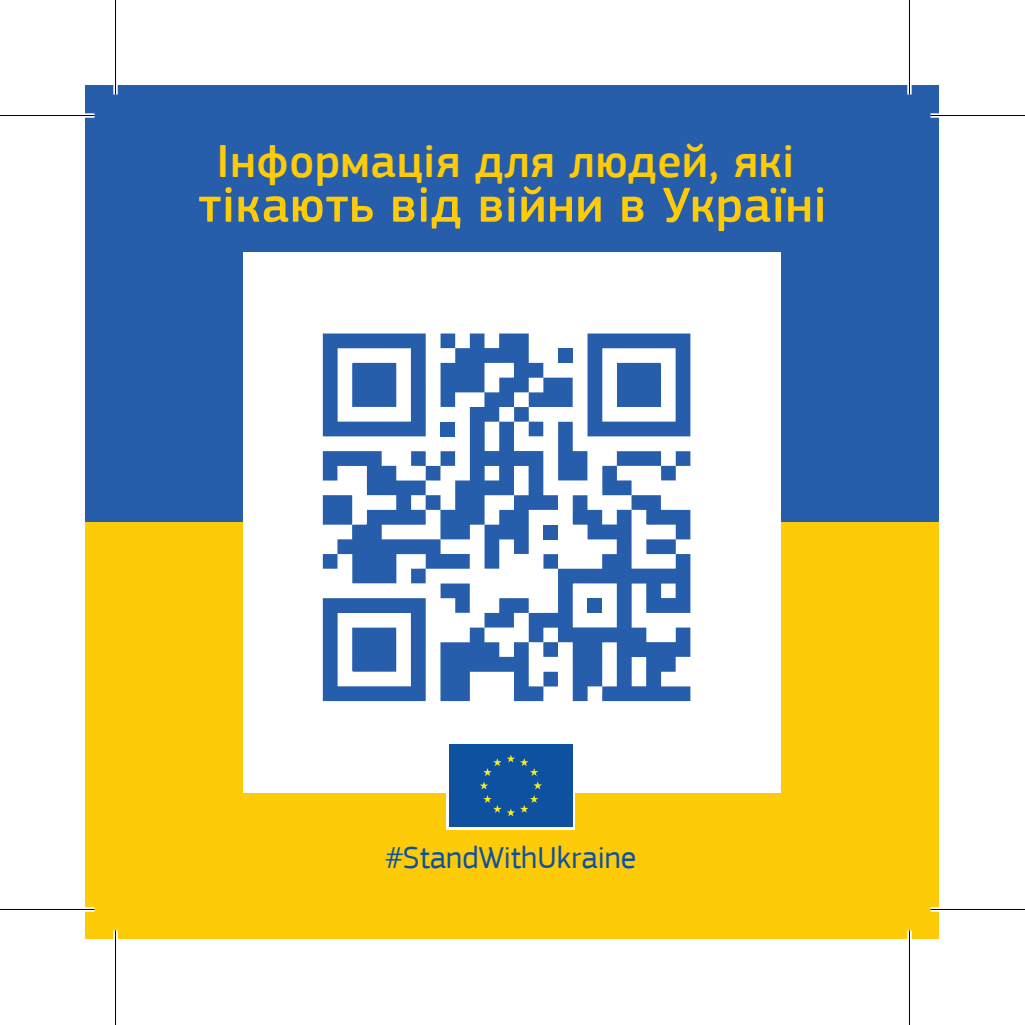
<style>
.page{position:relative;width:1025px;height:1025px;background:#fff}
.page>*{position:absolute;margin:0;border:0;box-sizing:border-box;transform-origin:0 0}
.t1{font:500 51.1px "EC Square Sans Pro";letter-spacing:.02em;color:#fecb09}
.t2{font:500 47.6px "EC Square Sans Pro";letter-spacing:.015em;color:#fecb09}
.t3{font:31.85px "EC Square Sans Pro";color:#0e51a1}
</style>
<div class="page">
<div style="left:86px;top:514px;width:853px;height:425px;background:#fecb09"></div>
<div style="left:86px;top:86px;width:853px;height:436px;background:#275eac"></div>
<div style="left:244px;top:252px;width:537px;height:541px;background:#fff"></div>
<svg style="left:323px;top:333px;width:367px;height:368px"></svg>
<div style="left:447px;top:742px;width:128px;height:87px;background:linear-gradient(to bottom,#fff,#fff)"></div>
<div style="left:449px;top:744px;width:123px;height:83px;background:#0e51a1"></div>
<svg style="left:483px;top:795px;width:55px;height:21px"></svg>
<svg style="left:480px;top:754px;width:62px;height:35px"></svg>
<div style="left:0;top:113px;width:94px;height:5px;background:#fff"></div>
<div style="left:930px;top:113px;width:95px;height:5px;background:#fff"></div>
<hr style="left:0;top:907px;width:94px;height:4px;background:#fff">
<hr style="left:930px;top:907px;width:95px;height:4px;background:#fff">
<div style="left:113px;top:0;width:5px;height:95px;background:#fff"></div>
<div style="left:113px;top:930px;width:5px;height:95px;background:#fff"></div>
<hr style="left:907px;top:0;width:4px;height:95px;background:#fff">
<hr style="left:907px;top:930px;width:4px;height:95px;background:#fff">
<hr style="left:0;top:115px;width:94px;height:1px;background:#000">
<hr style="left:930px;top:115px;width:95px;height:1px;background:#000">
<hr style="left:0;top:909px;width:94px;height:1px;background:#000">
<hr style="left:930px;top:909px;width:95px;height:1px;background:#000">
<hr style="left:115px;top:0;width:1px;height:95px;background:#000">
<hr style="left:115px;top:930px;width:1px;height:95px;background:#000">
<hr style="left:909px;top:0;width:1px;height:95px;background:#000">
<hr style="left:909px;top:930px;width:1px;height:95px;background:#000">
<p class="t2" style="left:217px;top:133px;width:579px">Інформація для людей, які</p>
<p class="t1" style="left:199px;top:175px;width:629px">тікають від війни в Україні</p>
<p class="t3" style="left:385px;top:839px;width:253px">#StandWithUkraine</p>
</div>
